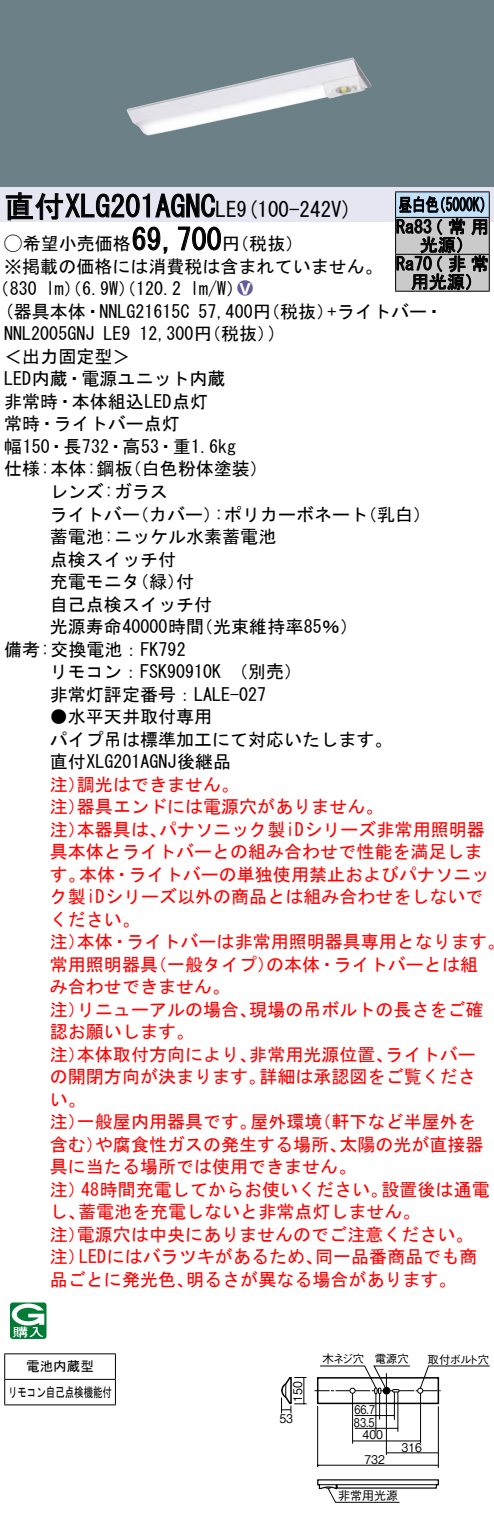
<style>
.page{position:relative;width:494px;height:1518px;background:#fff}
.page>*{position:absolute;margin:0;border:0;box-sizing:border-box;transform-origin:0 0}
.t1{font:30px "MS Gothic";color:#000}
.t2{font:21px "MS Gothic";color:#000}
.t3{font:18px/22.5px "MS Gothic";color:#f00}
.t4{font:18px/22.5px "MS Gothic";color:#000}
.t5{font:18px/22.2px "MS Gothic";color:#000;scale:.75 1}
.t6{font:18px "Ford Classification 1";color:#635aa0}
.t7{font:13.5px/25.5px "MS Gothic";color:#000;text-align:center}
.t8{font:12px "Gothic BBB Pro Medium 90 pv RKSJ H";color:#000;scale:.9 1}
.t9{font:12px/12.6px "Gothic BBB Pro Medium 90 pv RKSJ H";color:#000;scale:.8 1}
.t10{font:12px "Gothic BBB Pro Medium 90 pv RKSJ H";color:#000}
.t11{font:11.4px "Gothic BBB Pro Medium 90 pv RKSJ H";letter-spacing:-.06em;color:#000}
.s1{font-size:21px}
.s2{font-family:"Ford Classification 1"}
.s3{color:#fff}
</style>
<div class="page">
<div style="left:0;top:0;width:493px;height:187px;background:#6c8087"></div>
<img style="left:127px;top:58px;width:244px;height:77px">
<div style="left:0;top:187px;width:493px;height:34px;background:#e6e5f2"></div>
<svg style="left:6px;top:192px;width:215px;height:62px"></svg>
<svg style="left:10px;top:1302px;width:36px;height:36px"></svg>
<hr style="left:4px;top:1353px;width:112px;height:1px;background:#000">
<hr style="left:4px;top:1378px;width:112px;height:1px;background:#000">
<svg style="left:4px;top:1354px;width:1px;height:50px"></svg>
<svg style="left:115px;top:1354px;width:1px;height:50px"></svg>
<hr style="left:4px;top:1404px;width:112px;height:1px;background:#000">
<hr style="left:395px;top:191px;width:94px;height:1px;background:#000">
<svg style="left:394px;top:192px;width:95px;height:100px;background:#888d92"></svg>
<hr style="left:354px;top:1427px;width:43px;height:1px;background:#000">
<hr style="left:397px;top:1391px;width:1px;height:40px;background:#000">
<hr style="left:317px;top:1405px;width:1px;height:62px;background:#000">
<hr style="left:352px;top:1440px;width:68px;height:1px;background:#000">
<hr style="left:386px;top:1452px;width:52px;height:1px;background:#000">
<hr style="left:317px;top:1464px;width:120px;height:1px;background:#000">
<hr style="left:352px;top:1393px;width:1px;height:50px;background:#000">
<hr style="left:419px;top:1393px;width:1px;height:49px;background:#000">
<hr style="left:385px;top:1407px;width:1px;height:47px;background:#000">
<hr style="left:375px;top:1393px;width:1px;height:38px;background:#000">
<hr style="left:437px;top:1406px;width:1px;height:61px;background:#000">
<svg style="left:281px;top:1365px;width:208px;height:54px"></svg>
<svg style="left:317px;top:1479px;width:122px;height:23px"></svg>
<h1 class="t1" style="left:4px;top:191px;width:233px">直付XLG201AGNC<span class="s1">LE</span></h1>
<p class="t4" style="left:222px;top:232px;width:82px">（円税抜(</p>
<p class="t2" style="left:236px;top:199px;width:117px">(9 100-242 (V</p>
<h1 class="t1" style="left:131px;top:224px;width:91px">69,700</h1>
<p class="t4" style="left:4px;top:232px;width:379px"><span class="s2">A</span>希望小売価格<br>※掲載の価格には消費税は含まれていません。</p>
<p class="t6" style="left:237px;top:279px;width:17px">2<span class="s3">8</span></p>
<p class="t4" style="left:190px;top:278px;width:55px">l m (W/</p>
<p class="t4" style="left:-8px;top:278px;width:47px">（830</p>
<p class="t4" style="left:46px;top:278px;width:137px">lm）（6.9 ）（W 120.2</p>
<p class="t5" style="left:425px;top:193px;width:86px;text-indent:-27px">昼白色<br>（常用</p>
<p class="t5" style="left:432px;top:193px;width:82px">（5000 (K</p>
<p class="t4" style="left:395px;top:215px;width:37px">Ra83</p>
<p class="t4" style="left:419px;top:233px;width:55px">光源(</p>
<p class="t4" style="left:425px;top:252px;width:65px">（非常</p>
<p class="t4" style="left:410px;top:255px;width:73px;line-height:18px;text-indent:-15px">Ra70<br>用光源(</p>
<p class="t4" style="left:4px;top:300px;width:187px">(器具本体・NNLG21615C</p>
<p class="t4" style="left:327px;top:300px;width:117px">+ライトバー・</p>
<p class="t4" style="left:198px;top:300px;width:137px">57,400 （円税抜）</p>
<p class="t4" style="left:139px;top:323px;width:137px">12,300 （円税抜(</p>
<p class="t4" style="left:268px;top:323px;width:10px">(</p>
<p class="t4" style="left:4px;top:323px;width:91px">NNL2005GNJ</p>
<p class="t4" style="left:4px;top:345px;width:127px">＜出力固定型&lt;</p>
<p class="t4" style="left:4px;top:368px;width:223px">LED内蔵・電源ユニット内蔵</p>
<p class="t4" style="left:4px;top:390px;width:205px">非常時・本体組込LED点灯</p>
<p class="t4" style="left:4px;top:413px;width:177px">常時・ライトバー点灯</p>
<p class="t4" style="left:4px;top:435px;width:233px">幅150・長732・高53・重1.6kg</p>
<p class="t4" style="left:123px;top:458px;width:146px">（白色粉体塗装(</p>
<p class="t4" style="left:103px;top:323px;width:28px">LE9</p>
<p class="t4" style="left:50px;top:458px;width:120px;text-indent:-46px">仕様:本体:鋼板<br>レンズ:ガラス</p>
<p class="t4" style="left:214px;top:503px;width:155px">:ポリカーボネート</p>
<p class="t4" style="left:50px;top:503px;width:91px">ライトバー</p>
<p class="t4" style="left:50px;top:525px;width:228px">蓄電池:ニッケル水素蓄電池</p>
<p class="t4" style="left:50px;top:548px;width:127px">点検スイッチ付</p>
<p class="t4" style="left:131px;top:570px;width:64px">（緑付）</p>
<p class="t4" style="left:131px;top:503px;width:91px">（カバー）</p>
<p class="t4" style="left:359px;top:503px;width:73px">（乳白(</p>
<p class="t4" style="left:50px;top:570px;width:91px">充電モニタ</p>
<p class="t4" style="left:50px;top:593px;width:163px">自己点検スイッチ付</p>
<p class="t4" style="left:195px;top:615px;width:164px">（光束維持率85％(</p>
<p class="t4" style="left:4px;top:615px;width:201px;text-indent:46px">光源寿命40000時間備考:交換電池：FK792</p>
<p class="t4" style="left:50px;top:660px;width:253px">リモコン：FSK90910K　（別売(非常灯評定番号：LALE-027</p>
<p class="t4" style="left:50px;top:705px;width:343px">●水平天井取付専用<br>パイプ吊は標準加工にて対応いたします。直付XLG201AGNJ後継品</p>
<p class="t3" style="left:77px;top:773px;width:163px">調光はできません。</p>
<p class="t3" style="left:77px;top:773px;width:307px;text-indent:-27px">注）<br>器具エンドには電源穴がありません。</p>
<p class="t3" style="left:50px;top:795px;width:37px">注）</p>
<p class="t3" style="left:159px;top:818px;width:327px">パナソニック製iDシリーズ非常用照明器</p>
<p class="t3" style="left:50px;top:818px;width:37px">注）</p>
<p class="t3" style="left:50px;top:840px;width:433px">具本体とライトバーとの組み合わせで性能を満足しま</p>
<p class="t3" style="left:79px;top:863px;width:411px">本体・ライトバーの単独使用禁止およびパナソニッ</p>
<p class="t3" style="left:77px;top:818px;width:91px">本器具は、</p>
<p class="t3" style="left:50px;top:863px;width:435px">す。<br>ク製iDシリーズ以外の商品とは組み合わせをしないでください。</p>
<p class="t3" style="left:77px;top:930px;width:429px">本体・ライトバーは非常用照明器具専用となります。</p>
<p class="t3" style="left:50px;top:930px;width:37px">注）</p>
<p class="t3" style="left:149px;top:953px;width:127px">（一般タイプ）</p>
<p class="t3" style="left:266px;top:953px;width:213px">の本体・ライトバーとは組</p>
<p class="t3" style="left:50px;top:953px;width:181px">常用照明器具<br>み合わせできません。</p>
<p class="t3" style="left:249px;top:998px;width:236px">現場の吊ボルトの長さをご確</p>
<p class="t3" style="left:50px;top:998px;width:145px">注）<br>認お願いします。</p>
<p class="t3" style="left:77px;top:998px;width:181px">リニューアルの場合、</p>
<p class="t3" style="left:385px;top:1043px;width:91px">ライトバー</p>
<p class="t3" style="left:77px;top:1043px;width:181px">本体取付方向により、</p>
<p class="t3" style="left:249px;top:1043px;width:146px">非常用光源位置、</p>
<p class="t3" style="left:50px;top:1043px;width:37px">注）</p>
<p class="t3" style="left:259px;top:1065px;width:217px">詳細は承認図をご覧くださ</p>
<p class="t3" style="left:50px;top:1065px;width:217px">の開閉方向が決まります。い。</p>
<p class="t3" style="left:77px;top:1110px;width:181px">一般屋内用器具です。</p>
<p class="t3" style="left:250px;top:1110px;width:73px">屋外環境</p>
<p class="t3" style="left:313px;top:1110px;width:163px">（軒下など半屋外を</p>
<p class="t3" style="left:50px;top:1110px;width:37px">注）</p>
<p class="t3" style="left:95px;top:1133px;width:253px">や腐食性ガスの発生する場所、</p>
<p class="t3" style="left:339px;top:1133px;width:146px">太陽の光が直接器</p>
<p class="t3" style="left:50px;top:1133px;width:307px">含む）<br>具に当たる場所では使用できません。</p>
<p class="t3" style="left:381px;top:1178px;width:110px">設置後は通電</p>
<p class="t3" style="left:81px;top:1178px;width:308px">48時間充電してからお使いください。</p>
<p class="t3" style="left:78px;top:1178px;width:344px;text-indent:-28px">注）<br>蓄電池を充電しないと非常点灯しません。</p>
<p class="t3" style="left:77px;top:1200px;width:397px;text-indent:-27px">し、<br>電源穴は中央にありませんのでご注意ください。</p>
<p class="t3" style="left:50px;top:1223px;width:37px">注）</p>
<p class="t3" style="left:79px;top:1245px;width:245px">LEDにはバラツキがあるため、</p>
<p class="t3" style="left:315px;top:1245px;width:163px">同一品番商品でも商</p>
<p class="t3" style="left:50px;top:1245px;width:37px">注）</p>
<p class="t3" style="left:50px;top:1268px;width:145px">品ごとに発光色、</p>
<p class="t3" style="left:186px;top:1268px;width:272px">明るさが異なる場合があります。</p>
<p class="t7" style="left:8px;top:1353px;width:105px">電池内蔵型<br>リモコン自己点検機能付</p>
<p class="t8" style="left:288px;top:1401px;width:24px;rotate:-90deg">150</p>
<p class="t8" style="left:279px;top:1409px;width:17px">53</p>
<p class="t11" style="left:322px;top:1349px;width:43px">木ネジ穴</p>
<p class="t11" style="left:374px;top:1349px;width:36px">電源穴</p>
<p class="t9" style="left:353px;top:1402px;width:28px">66.7<br>83.5</p>
<p class="t8" style="left:362px;top:1425px;width:24px">400</p>
<p class="t11" style="left:427px;top:1350px;width:63px">取付ボルト穴</p>
<p class="t8" style="left:364px;top:1449px;width:24px">732</p>
<p class="t8" style="left:401px;top:1437px;width:24px">316</p>
<p class="t10" style="left:338px;top:1485px;width:62px">非常用光源</p>
</div>
